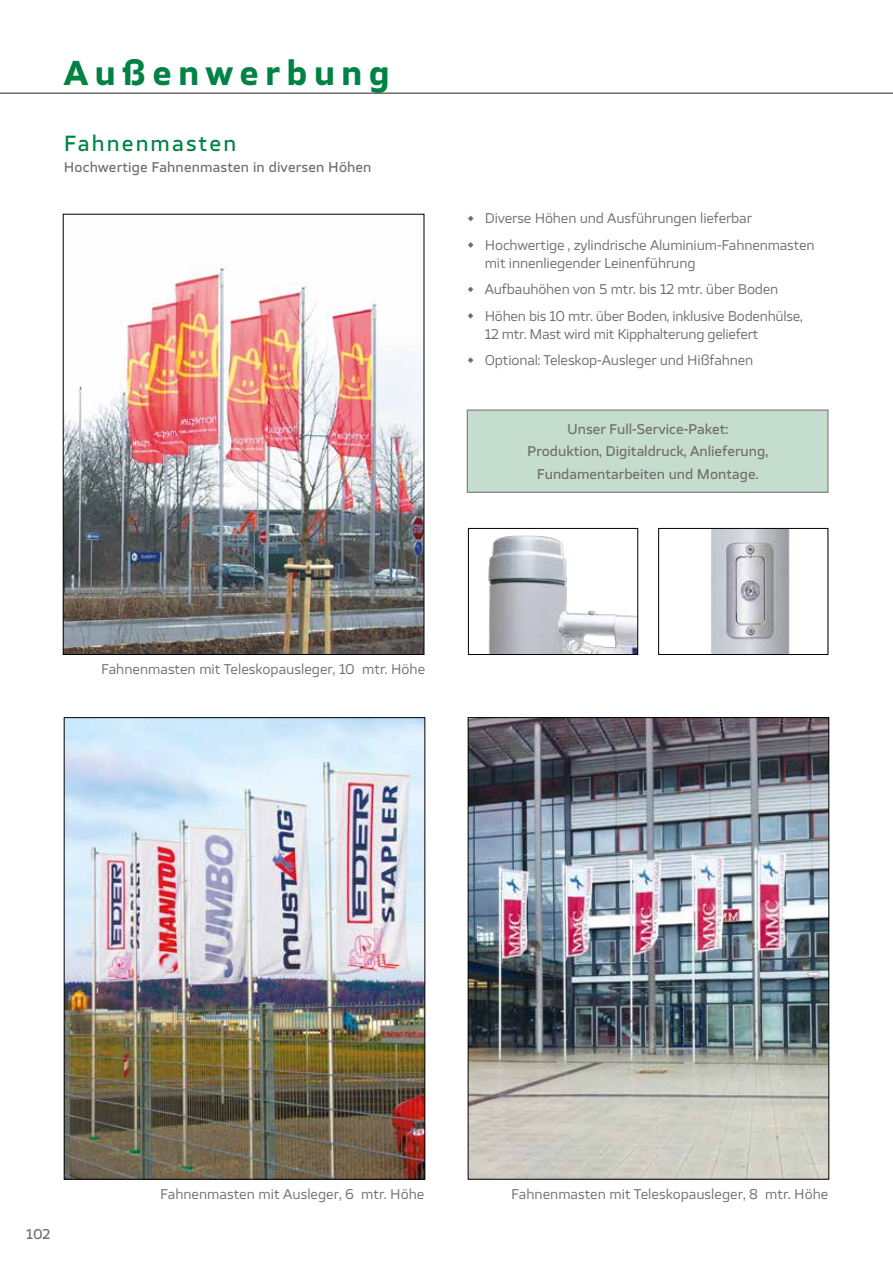
<style>
.page{position:relative;width:893px;height:1263px;background:#fff}
.page>*{position:absolute;margin:0;border:0;box-sizing:border-box;transform-origin:0 0}
.t1{font:700 33px "TT Severs";letter-spacing:.2em;color:#008244}
.t2{font:500 21px "TT Severs";letter-spacing:.1em;color:#008244}
.t3{font:13.5px/26.5px "TT Severs";letter-spacing:-.01em;color:#706f6f}
.t4{font:500 13.5px/22.5px "TT Severs";color:#706f6f;text-align:center}
</style>
<div class="page">
<hr style="left:0;top:92px;width:893px;height:2px;background:#706f6f">
<div style="left:467px;top:410px;width:361px;height:82px;background:#c5ddcc"></div>
<div style="left:467px;top:410px;width:361px;height:83px;border:1px solid #706f6f"></div>
<img style="left:65px;top:265px;width:357px;height:388px">
<div style="left:63px;top:214px;width:361px;height:441px;border:1px solid #000"></div>
<img style="left:66px;top:719px;width:357px;height:458px">
<img style="left:711px;top:530px;width:79px;height:123px">
<div style="left:658px;top:528px;width:170px;height:127px;border:1px solid #000"></div>
<img style="left:470px;top:719px;width:357px;height:458px">
<img style="left:488px;top:535px;width:148px;height:118px">
<div style="left:468px;top:528px;width:170px;height:127px;border:1px solid #000"></div>
<svg style="left:468px;top:242px;width:5px;height:6px"></svg>
<svg style="left:468px;top:287px;width:5px;height:5px"></svg>
<svg style="left:468px;top:313px;width:5px;height:6px"></svg>
<svg style="left:468px;top:357px;width:5px;height:6px"></svg>
<svg style="left:468px;top:216px;width:5px;height:5px"></svg>
<h1 class="t1" style="left:64px;top:51px;width:327px">Außenwerbung</h1>
<h2 class="t2" style="left:64px;top:129px;width:174px">Fahnenmasten</h2>
<p class="t4" style="left:64px;top:155px;width:309px">Hochwertige Fahnenmasten in diversen Höhen</p>
<p class="t3" style="left:485px;top:205px;width:331px">Diverse Höhen und Ausführungen lieferbar<br>Hochwertige , zylindrische Aluminium-Fahnenmasten</p>
<p class="t3" style="left:485px;top:249px;width:319px">mit innenliegender Leinenführung<br>Aufbauhöhen von 5 mtr. bis 12 mtr. über Boden<br>Höhen bis 10 mtr. über Boden, inklusive Bodenhülse,</p>
<p class="t3" style="left:485px;top:320px;width:275px">12 mtr. Mast wird mit Kipphalterung geliefert<br>Optional: Teleskop-Ausleger und Hißfahnen</p>
<p class="t4" style="left:527px;top:418px;width:242px">Unser Full-Service-Paket:<br>Produktion, Digitaldruck, Anlieferung,<br>Fundamentarbeiten und Montage.</p>
<p class="t3" style="left:101px;top:655px;width:326px">Fahnenmasten mit Teleskopausleger, 10 mtr. Höhe</p>
<p class="t4" style="left:26px;top:1222px;width:27px">102</p>
<p class="t3" style="left:160px;top:1180px;width:266px">Fahnenmasten mit Ausleger, 6 mtr. Höhe</p>
<p class="t3" style="left:511px;top:1180px;width:319px">Fahnenmasten mit Teleskopausleger, 8 mtr. Höhe</p>
</div>
